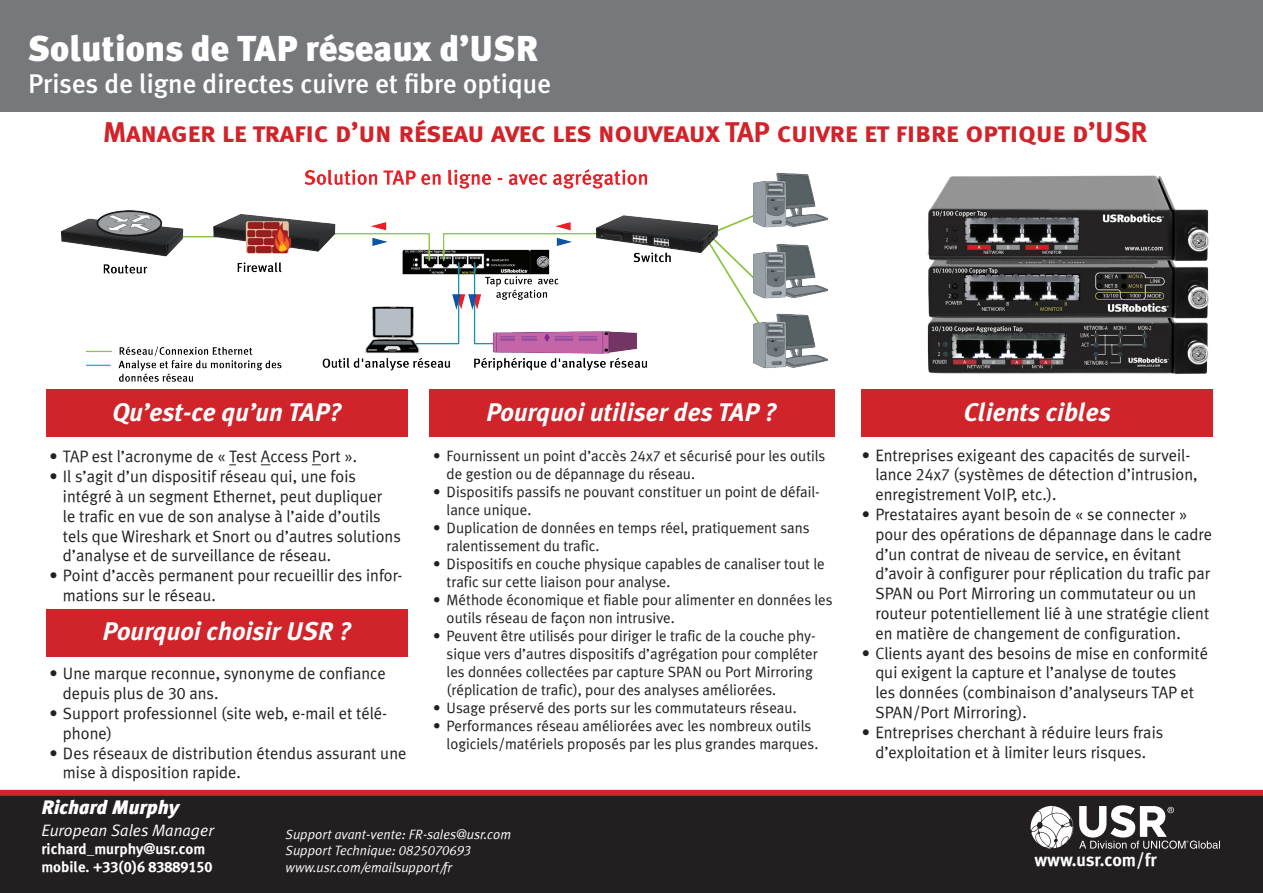
<style>
.page{position:relative;width:1263px;height:893px;background:#fff}
.page>*{position:absolute;margin:0;border:0;box-sizing:border-box;transform-origin:0 0}
.t1{font:900 36px "Meta Plus Lining";color:#fff}
.t2{font:28.5px "Meta Bold CE Caps";letter-spacing:-.01em;color:#d1232a}
.t3{font:500 27px "Meta Plus Lining";color:#fff}
.t4{font:italic 700 25.5px "Meta Plus Lining";color:#fff}
.t5{font:italic 900 19.5px "Meta Plus Lining";color:#fff}
.t6{font:700 18px "Meta Plus Lining";color:#fff}
.t7{font:16.5px/19.8px "Meta Plus Lining Normal";color:#231f20}
.t8{font:italic 16.5px "Meta Plus Lining Normal";color:#fff}
.t9{font:15px/18px "Meta Plus Lining Normal";color:#231f20}
.t10{font:700 15px/18px "Meta Plus Lining";color:#fff}
.t11{font:italic 13.5px/16.2px "Meta Plus Lining Normal";color:#fff}
</style>
<div class="page">
<div style="left:0;top:0;width:1263px;height:111px;background:#76787b"></div>
<div style="left:0;top:795px;width:1263px;height:98px;background:#231f20"></div>
<div style="left:0;top:790px;width:1263px;height:6px;background:#d1232a"></div>
<div style="left:46px;top:389px;width:362px;height:48px;background:#d1232a"></div>
<div style="left:429px;top:389px;width:405px;height:48px;background:#d1232a"></div>
<div style="left:862px;top:389px;width:351px;height:48px;background:#d1232a"></div>
<div style="left:46px;top:609px;width:362px;height:48px;background:#d1232a"></div>
<img style="left:61px;top:169px;width:766px;height:213px">
<img style="left:927px;top:175px;width:282px;height:199px">
<svg style="left:1079px;top:805px;width:141px;height:44px"></svg>
<svg style="left:1030px;top:806px;width:43px;height:43px"></svg>
<h1 class="t1" style="left:28px;top:27px;width:511px">Solutions de TAP réseaux d’USR</h1>
<h3 class="t3" style="left:28px;top:68px;width:524px">Prises de ligne directes cuivre et fibre optique</h3>
<h2 class="t2" style="left:103px;top:114px;width:1046px">Manager le trafic d’un réseau avec les nouveaux TAP cuivre et fibre optique d’USR</h2>
<h3 class="t4" style="left:112px;top:397px;width:231px">Qu’est-ce qu’un TAP?</h3>
<h3 class="t4" style="left:486px;top:397px;width:292px">Pourquoi utiliser des TAP ?</h3>
<h3 class="t4" style="left:964px;top:397px;width:148px">Clients cibles</h3>
<p class="t7" style="left:49px;top:447px;width:309px">• TAP est l’acronyme de « Test Access Port ».</p>
<p class="t7" style="left:63px;top:466px;width:339px;text-indent:-13px">• Il s’agit d’un dispositif réseau qui, une fois intégré à un segment Ethernet, peut dupliquer<br>le trafic en vue de son analyse à l’aide d’outils tels que Wireshark et Snort ou d’autres solutions d’analyse et de surveillance de réseau.</p>
<p class="t7" style="left:63px;top:565px;width:341px;text-indent:-13px">• Point d’accès permanent pour recueillir des infor&shy;mations sur le réseau.</p>
<h3 class="t4" style="left:103px;top:616px;width:250px">Pourquoi choisir USR ?</h3>
<p class="t7" style="left:63px;top:664px;width:324px;text-indent:-13px">• Une marque reconnue, synonyme de confiance depuis plus de 30 ans.</p>
<p class="t7" style="left:63px;top:703px;width:326px;text-indent:-13px">• Support professionnel (site web, e-mail et télé&shy;phone)</p>
<p class="t7" style="left:63px;top:743px;width:345px;text-indent:-13px">• Des réseaux de distribution étendus assurant une mise à disposition rapide.</p>
<p class="t9" style="left:447px;top:447px;width:380px;text-indent:-14px">• Fournissent un point d’accès 24x7 et sécurisé pour les outils de gestion ou de dépannage du réseau.</p>
<p class="t9" style="left:447px;top:483px;width:375px;text-indent:-14px">• Dispositifs passifs ne pouvant constituer un point de défail&shy;lance unique.</p>
<p class="t9" style="left:447px;top:519px;width:364px;text-indent:-14px">• Duplication de données en temps réel, pratiquement sans ralentissement du trafic.</p>
<p class="t9" style="left:447px;top:555px;width:380px;text-indent:-14px">• Dispositifs en couche physique capables de canaliser tout le trafic sur cette liaison pour analyse.</p>
<p class="t9" style="left:447px;top:591px;width:388px;text-indent:-14px">• Méthode économique et fiable pour alimenter en données les outils réseau de façon non intrusive.</p>
<p class="t9" style="left:447px;top:627px;width:373px;text-indent:-14px">• Peuvent être utilisés pour diriger le trafic de la couche phy&shy;sique vers d’autres dispositifs d’agrégation pour compléter les données collectées par capture SPAN ou Port Mirroring (réplication de trafic), pour des analyses améliorées.</p>
<p class="t9" style="left:433px;top:699px;width:365px">• Usage préservé des ports sur les commutateurs réseau.</p>
<p class="t9" style="left:447px;top:717px;width:373px;text-indent:-14px">• Performances réseau améliorées avec les nombreux outils logiciels/matériels proposés par les plus grandes marques.</p>
<p class="t5" style="left:41px;top:796px;width:139px">Richard Murphy</p>
<p class="t8" style="left:41px;top:821px;width:174px">European Sales Manager</p>
<p class="t10" style="left:41px;top:840px;width:173px">richard_murphy@usr.com mobile. +33(0)6 83889150</p>
<p class="t11" style="left:286px;top:826px;width:227px">Support avant-vente: FR-sales@usr.com<br>Support Technique: 0825070693 www.usr.com/emailsupport/fr</p>
<p class="t7" style="left:875px;top:445px;width:324px;text-indent:-13px">• Entreprises exigeant des capacités de surveil&shy;lance 24x7 (systèmes de détection d’intrusion, enregistrement VoIP, etc.).</p>
<p class="t7" style="left:875px;top:504px;width:338px;text-indent:-13px">• Prestataires ayant besoin de « se connecter » pour des opérations de dépannage dans le cadre d’un contrat de niveau de service, en évitant d’avoir à configurer pour réplication du trafic par SPAN ou Port Mirroring un commutateur ou un routeur potentiellement lié à une stratégie client en matière de changement de configuration.</p>
<p class="t7" style="left:875px;top:643px;width:334px;text-indent:-13px">• Clients ayant des besoins de mise en conformité qui exigent la capture et l’analyse de toutes<br>les données (combinaison d’analyseurs TAP et SPAN/Port Mirroring).</p>
<p class="t7" style="left:862px;top:722px;width:303px;text-align:center">• Entreprises cherchant à réduire leurs frais d’exploitation et à limiter leurs risques.</p>
<p class="t6" style="left:1034px;top:849px;width:124px">www.usr.com/fr</p>
</div>
